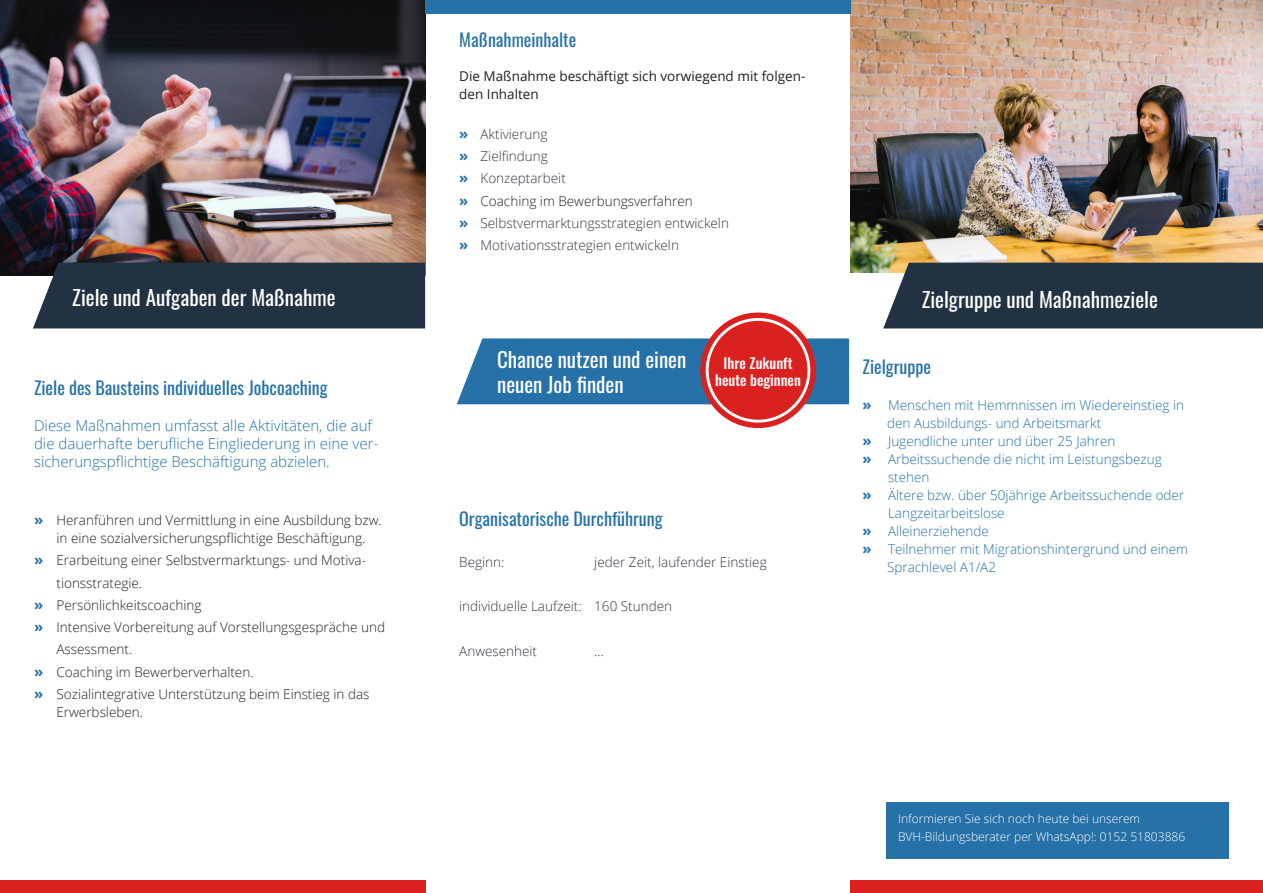
<style>
.page{position:relative;width:1263px;height:893px;background:#fff}
.page>*{position:absolute;margin:0;border:0;box-sizing:border-box;transform-origin:0 0}
.t1{font:21px/25.2px "Oswald";color:#fff}
.t2{font:18px "Oswald";color:#2571a8}
.t3{font:300 15px/18px "Open Sans";color:#2571a8}
.t4{font:500 14.4px/17.4px "Oswald";color:#fff;text-align:center}
.t5{font:300 13.5px/18px "Open Sans";color:#231f20;text-align:center}
.t6{font:300 13.5px/18px "Open Sans";color:#2571a8}
.t7{font:300 13.5px "Open Sans";color:#313740}
.t8{font:13.5px/18px "Open Sans";color:#231f20}
.t9{font:300 12px/18px "Open Sans";color:#fff}
.s1{font-weight:700;font-size:15px;color:#2571a8}
.s2{font-weight:700;font-size:15px}
</style>
<div class="page">
<img style="left:0;top:0;width:425px;height:275px">
<img style="left:850px;top:0;width:413px;height:272px">
<div style="left:33px;top:263px;width:392px;height:65px;background:#233243"></div>
<div style="left:425px;top:0;width:425px;height:13px;background:#2571a8"></div>
<div style="left:0;top:881px;width:425px;height:12px;background:#db2020"></div>
<div style="left:850px;top:881px;width:413px;height:12px;background:#db2020"></div>
<div style="left:886px;top:803px;width:343px;height:56px;background:#2571a8"></div>
<div style="left:883px;top:263px;width:380px;height:65px;background:#233243"></div>
<div style="left:457px;top:338px;width:392px;height:66px;background:#2571a8"></div>
<div style="left:700px;top:313px;width:116px;height:115px;background:#db2020;border-radius:50%"></div>
<div style="left:706px;top:318px;width:104px;height:105px;border:3px solid #fff;border-radius:50%"></div>
<p class="t1" style="left:72px;top:283px;width:265px">Ziele und Aufgaben der Maßnahme</p>
<p class="t2" style="left:34px;top:372px;width:295px">Ziele des Bausteins individuelles Jobcoaching</p>
<p class="t3" style="left:34px;top:416px;width:346px">Diese Maßnahmen umfasst alle Aktivitäten, die auf die dauerhafte berufliche Eingliederung in eine ver&shy;sicherungspflichtige Beschäftigung abzielen.</p>
<p class="t5" style="left:34px;top:511px;width:349px"><span class="s1">»</span> Heranführen und Vermittlung in eine Ausbildung bzw. in eine sozialversicherungspflichtige Beschäftigung.</p>
<p class="t5" style="left:34px;top:551px;width:334px"><span class="s1">»</span> Erarbeitung einer Selbstvermarktungs- und Motiva-</p>
<p class="t5" style="left:57px;top:573px;width:87px">tionsstrategie.</p>
<p class="t5" style="left:34px;top:596px;width:169px"><span class="s1">»</span> Persönlichkeitscoaching</p>
<p class="t5" style="left:34px;top:618px;width:353px"><span class="s1">»</span> Intensive Vorbereitung auf Vorstellungsgespräche und</p>
<p class="t5" style="left:57px;top:640px;width:77px">Assessment.</p>
<p class="t5" style="left:34px;top:662px;width:221px"><span class="s1">»</span> Coaching im Bewerberverhalten.</p>
<p class="t5" style="left:57px;top:685px;width:314px;text-align:left;text-indent:-23px"><span class="s1">»</span> Sozialintegrative Unterstützung beim Einstieg in das<br>Erwerbsleben.</p>
<p class="t2" style="left:459px;top:24px;width:119px">Maßnahmeinhalte</p>
<p class="t8" style="left:459px;top:67px;width:348px">Die Maßnahme beschäftigt sich vorwiegend mit folgen&shy;den Inhalten</p>
<p class="t7" style="left:459px;top:125px;width:90px"><span class="s1">»</span> Aktivierung</p>
<p class="t7" style="left:459px;top:147px;width:90px"><span class="s1">»</span> Zielfindung</p>
<p class="t7" style="left:459px;top:169px;width:108px"><span class="s1">»</span> Konzeptarbeit</p>
<p class="t5" style="left:459px;top:191px;width:235px"><span class="s1">»</span> Coaching im Bewerbungsverfahren</p>
<p class="t7" style="left:459px;top:214px;width:271px"><span class="s1">»</span> Selbstvermarktungsstrategien entwickeln</p>
<p class="t7" style="left:459px;top:236px;width:221px"><span class="s1">»</span> Motivationsstrategien entwickeln</p>
<p class="t1" style="left:497px;top:345px;width:191px">Chance nutzen und einen neuen Job finden</p>
<p class="t4" style="left:715px;top:355px;width:87px">Ihre Zukunft heute beginnen</p>
<p class="t2" style="left:459px;top:503px;width:205px">Organisatorische Durchführung</p>
<p class="t7" style="left:459px;top:552px;width:47px">Beginn:</p>
<p class="t7" style="left:594px;top:552px;width:174px">jeder Zeit, laufender Einstieg</p>
<p class="t7" style="left:459px;top:597px;width:214px">individuelle Laufzeit: 160 Stunden</p>
<p class="t7" style="left:459px;top:642px;width:79px">Anwesenheit</p>
<p class="t7" style="left:594px;top:642px;width:11px">...</p>
<p class="t1" style="left:922px;top:285px;width:238px">Zielgruppe und Maßnahmeziele</p>
<p class="t2" style="left:862px;top:350px;width:70px">Zielgruppe</p>
<p class="t6" style="left:862px;top:395px;width:323px"><span class="s2">»</span> Menschen mit Hemmnissen im Wiedereinstieg in</p>
<p class="t6" style="left:887px;top:413px;width:216px">den Ausbildungs- und Arbeitsmarkt</p>
<p class="t6" style="left:862px;top:431px;width:254px"><span class="s2">»</span> Jugendliche unter und über 25 Jahren</p>
<p class="t6" style="left:888px;top:449px;width:275px;text-indent:-26px"><span class="s2">»</span> Arbeitssuchende die nicht im Leistungsbezug stehen</p>
<p class="t6" style="left:888px;top:485px;width:298px;text-indent:-26px"><span class="s2">»</span> Ältere bzw. über 50jährige Arbeitssuchende oder<br>Langzeitarbeitslose</p>
<p class="t6" style="left:862px;top:521px;width:128px"><span class="s2">»</span> Alleinerziehende</p>
<p class="t6" style="left:862px;top:539px;width:327px"><span class="s2">»</span> Teilnehmer mit Migrationshintergrund und einem</p>
<p class="t6" style="left:887px;top:557px;width:111px">Sprachlevel A1/A2</p>
<p class="t9" style="left:898px;top:809px;width:289px">Informieren Sie sich noch heute bei unserem<br>BVH-Bildungsberater per WhatsApp!: 0152 51803886</p>
</div>
